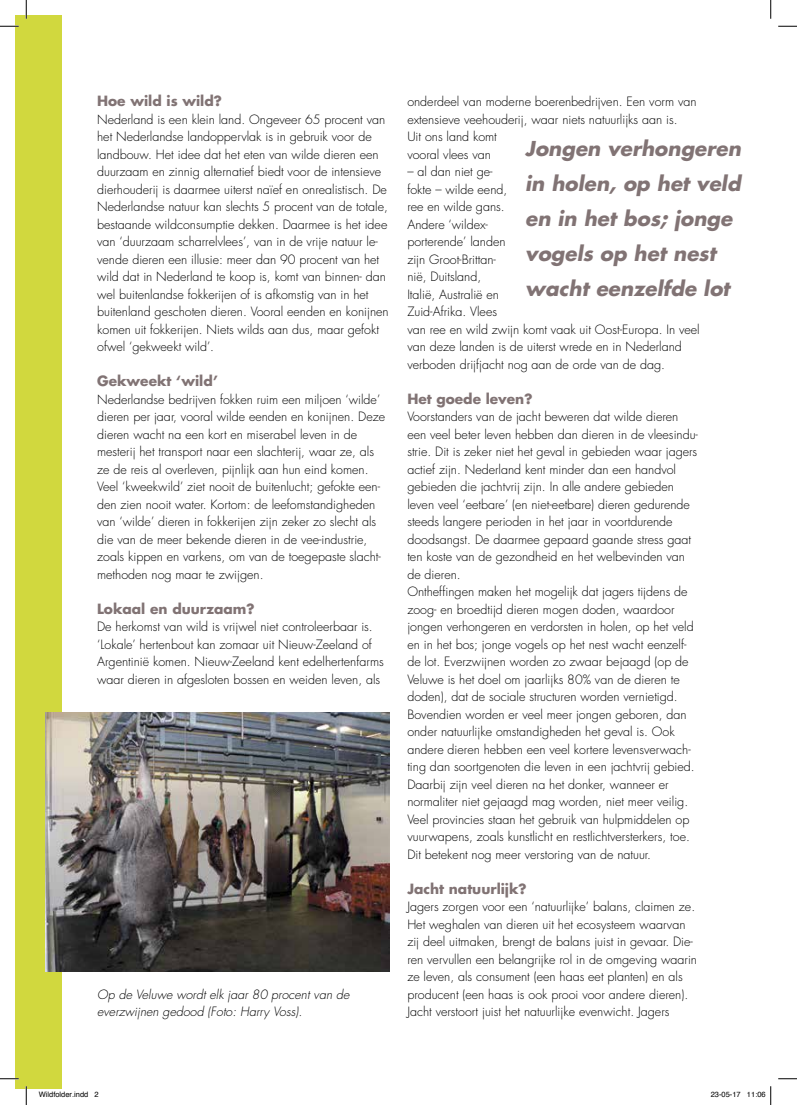
<style>
.page{position:relative;width:797px;height:1105px;background:#fff}
.page>*{position:absolute;margin:0;border:0;box-sizing:border-box;transform-origin:0 0}
.t1{font:italic 700 20px/35px "Futura Std";color:#817374}
.t2{font:700 13.75px "Futura Std";color:#817374}
.t3{font:300 12.5px/17.5px "Futura Std";color:#000}
.t4{font:italic 300 12.5px/17.5px "Futura Std";color:#000}
.t5{font:7.5px "Helvetica";color:#000}
</style>
<div class="page">
<div style="left:16px;top:16px;width:46px;height:1073px;background:#d1d83e"></div>
<img style="left:45px;top:713px;width:344px;height:258px">
<svg style="left:0;top:25px;width:19px;height:2px"></svg>
<svg style="left:778px;top:25px;width:19px;height:2px"></svg>
<svg style="left:0;top:1078px;width:19px;height:1px"></svg>
<svg style="left:778px;top:1078px;width:19px;height:1px"></svg>
<svg style="left:25px;top:0;width:2px;height:19px"></svg>
<svg style="left:25px;top:1086px;width:2px;height:19px"></svg>
<svg style="left:770px;top:0;width:1px;height:19px"></svg>
<svg style="left:770px;top:1086px;width:1px;height:19px"></svg>
<p class="t2" style="left:97px;top:92px;width:126px">Hoe wild is wild?</p>
<p class="t3" style="left:97px;top:111px;width:293px">Nederland is een klein land. Ongeveer 65 procent van het Nederlandse landoppervlak is in gebruik voor de landbouw. Het idee dat het eten van wilde dieren een duurzaam en zinnig alternatief biedt voor de intensieve dierhouderij is daarmee uiterst naïef en onrealistisch. De Nederlandse natuur kan slechts 5 procent van de totale, bestaande wildconsumptie dekken. Daarmee is het idee van ‘duurzaam scharrelvlees’, van in de vrije natuur le&shy;vende dieren een illusie: meer dan 90 procent van het wild dat in Nederland te koop is, komt van binnen- dan wel buitenlandse fokkerijen of is afkomstig van in het buitenland geschoten dieren. Vooral eenden en konijnen komen uit fokkerijen. Niets wilds aan dus, maar gefokt ofwel ‘gekweekt wild’.</p>
<p class="t2" style="left:97px;top:372px;width:122px">Gekweekt ‘wild’</p>
<p class="t3" style="left:97px;top:391px;width:289px">Nederlandse bedrijven fokken ruim een miljoen ‘wilde’ dieren per jaar, vooral wilde eenden en konijnen. Deze dieren wacht na een kort en miserabel leven in de mesterij het transport naar een slachterij, waar ze, als ze de reis al overleven, pijnlijk aan hun eind komen.<br>Veel ‘kweekwild’ ziet nooit de buitenlucht; gefokte een&shy;den zien nooit water. Kortom: de leefomstandigheden van ‘wilde’ dieren in fokkerijen zijn zeker zo slecht als die van de meer bekende dieren in de vee-industrie, zoals kippen en varkens, om van de toegepaste slacht&shy;methoden nog maar te zwijgen.</p>
<p class="t2" style="left:97px;top:599px;width:159px">Lokaal en duurzaam?</p>
<p class="t3" style="left:97px;top:618px;width:288px">De herkomst van wild is vrijwel niet controleerbaar is. ‘Lokale’ hertenbout kan zomaar uit Nieuw-Zeeland of Argentinië komen. Nieuw-Zeeland kent edelhertenfarms waar dieren in afgesloten bossen en weiden leven, als</p>
<p class="t4" style="left:97px;top:986px;width:254px">Op de Veluwe wordt elk jaar 80 procent van de everzwijnen gedood (Foto: Harry Voss).</p>
<p class="t3" style="left:407px;top:93px;width:291px">onderdeel van moderne boerenbedrijven. Een vorm van extensieve veehouderij, waar niets natuurlijks aan is.<br>Uit ons land komt<br>vooral vlees van</p>
<p class="t3" style="left:407px;top:163px;width:294px">– al dan niet ge-<br>fokte – wilde eend,<br>ree en wilde gans.<br>Andere ‘wildex-<br>porterende’ landen<br>zijn Groot-Brittan-<br>nië, Duitsland,<br>Italië, Australië en<br>Zuid-Afrika. Vlees<br>van ree en wild zwijn komt vaak uit Oost-Europa. In veel van deze landen is de uiterst wrede en in Nederland verboden drijfjacht nog aan de orde van de dag.</p>
<p class="t2" style="left:407px;top:389px;width:127px">Het goede leven?</p>
<p class="t3" style="left:407px;top:408px;width:292px">Voorstanders van de jacht beweren dat wilde dieren een veel beter leven hebben dan dieren in de vleesindu&shy;strie. Dit is zeker niet het geval in gebieden waar jagers actief zijn. Nederland kent minder dan een handvol gebieden die jachtvrij zijn. In alle andere gebieden leven veel ‘eetbare’ (en niet-eetbare) dieren gedurende steeds langere perioden in het jaar in voortdurende doodsangst. De daarmee gepaard gaande stress gaat ten koste van de gezondheid en het welbevinden van de dieren.<br>Ontheffingen maken het mogelijk dat jagers tijdens de zoog- en broedtijd dieren mogen doden, waardoor jongen verhongeren en verdorsten in holen, op het veld en in het bos; jonge vogels op het nest wacht eenzelf&shy;de lot. Everzwijnen worden zo zwaar bejaagd (op de Veluwe is het doel om jaarlijks 80% van de dieren te doden), dat de sociale structuren worden vernietigd.<br>Bovendien worden er veel meer jongen geboren, dan onder natuurlijke omstandigheden het geval is. Ook andere dieren hebben een veel kortere levensverwach&shy;ting dan soortgenoten die leven in een jachtvrij gebied.<br>Daarbij zijn veel dieren na het donker, wanneer er normaliter niet gejaagd mag worden, niet meer veilig.<br>Veel provincies staan het gebruik van hulpmiddelen op vuurwapens, zoals kunstlicht en restlichtversterkers, toe.<br>Dit betekent nog meer verstoring van de natuur.</p>
<p class="t2" style="left:407px;top:879px;width:121px">Jacht natuurlijk?</p>
<p class="t3" style="left:407px;top:898px;width:291px">Jagers zorgen voor een ‘natuurlijke’ balans, claimen ze.<br>Het weghalen van dieren uit het ecosysteem waarvan zij deel uitmaken, brengt de balans juist in gevaar. Die&shy;ren vervullen een belangrijke rol in de omgeving waarin ze leven, als consument (een haas eet planten) en als producent (een haas is ook prooi voor andere dieren).<br>Jacht verstoort juist het natuurlijke evenwicht. Jagers</p>
<h1 class="t1" style="left:525px;top:131px;width:217px">Jongen verhongeren in holen, op het veld en in het bos; jonge vogels op het nest wacht eenzelfde lot</h1>
<p class="t5" style="left:39px;top:1089px;width:62px">Wildfolder.indd 2</p>
<p class="t5" style="left:710px;top:1089px;width:57px">23-05-17 11:06</p>
</div>
